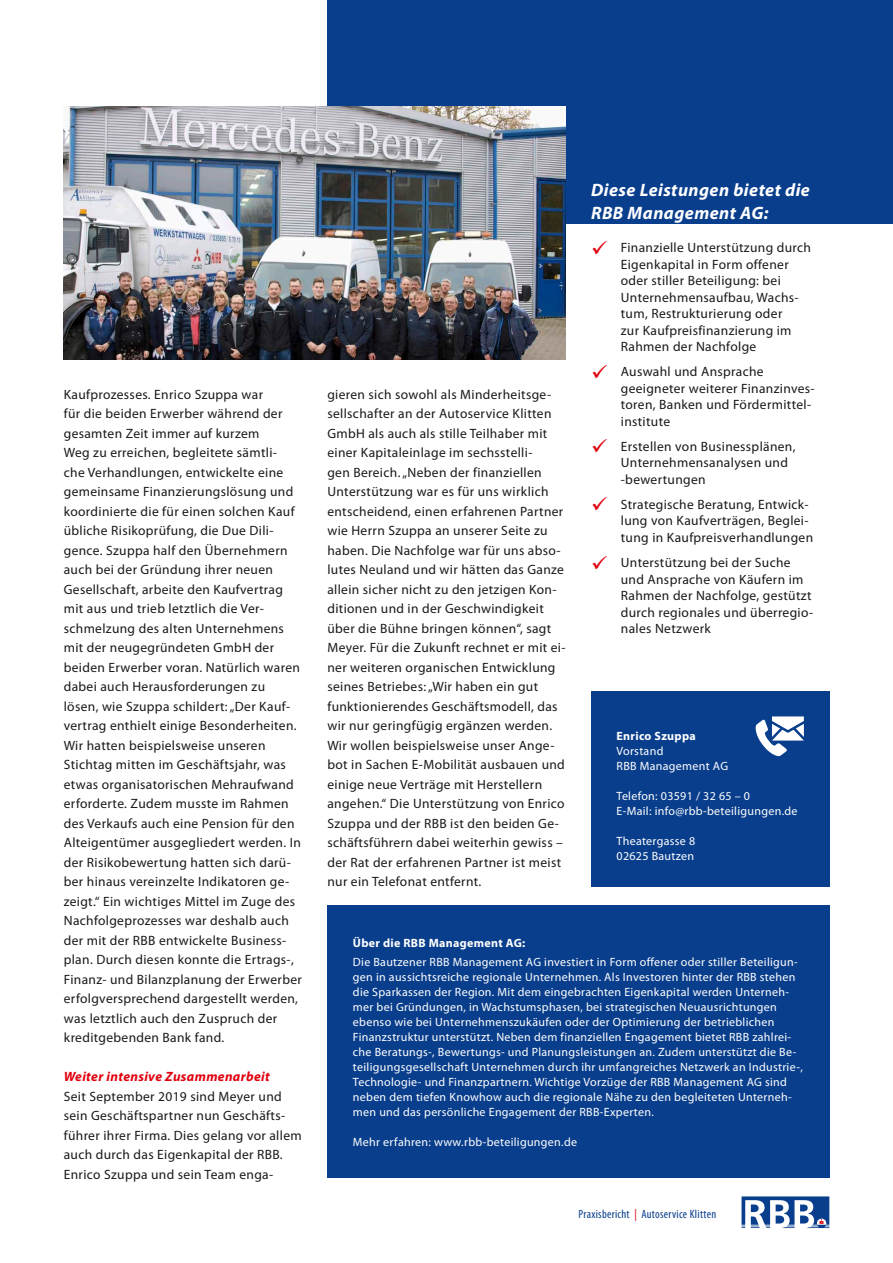
<style>
.page{position:relative;width:893px;height:1263px;background:#fff}
.page>*{position:absolute;margin:0;border:0;box-sizing:border-box;transform-origin:0 0}
.t1{font:italic 700 18px/22.5px "Myriad Pro";letter-spacing:.025em;color:#fff}
.t2{font:13.5px/19.5px "Myriad Pro";letter-spacing:.025em;color:#1a1918}
.t3{font:italic 700 13.5px "Myriad Pro";letter-spacing:.025em;color:#e2000f}
.t4{font:12px/15px "Myriad Pro";letter-spacing:.025em;color:#fff}
.t5{font:700 12px "Myriad Pro";letter-spacing:.025em;color:#fff}
.t6{font:condensed 12px "Myriad Pro";letter-spacing:.025em;color:#093e8c}
.s1{color:#e2000f}
</style>
<div class="page">
<svg style="left:741px;top:1196px;width:88px;height:32px"></svg>
<div style="left:327px;top:906px;width:502px;height:272px;background:#093e8c"></div>
<div style="left:591px;top:691px;width:238px;height:195px;background:#093e8c"></div>
<div style="left:327px;top:0;width:566px;height:223px;background:#093e8c"></div>
<svg style="left:756px;top:716px;width:48px;height:40px"></svg>
<img style="left:64px;top:106px;width:502px;height:254px">
<p class="t2" style="left:64px;top:384px;width:240px">Kaufprozesses. Enrico Szuppa war<br>für die beiden Erwerber während der gesamten Zeit immer auf kurzem<br>Weg zu erreichen, begleitete sämtli-<br>che Verhandlungen, entwickelte eine gemeinsame Finanzierungslösung und koordinierte die für einen solchen Kauf übliche Risikoprüfung, die Due Dili&shy;gence. Szuppa half den Übernehmern auch bei der Gründung ihrer neuen Gesellschaft, arbeite den Kaufvertrag mit aus und trieb letztlich die Ver&shy;schmelzung des alten Unternehmens mit der neugegründeten GmbH der beiden Erwerber voran. Natürlich waren dabei auch Herausforderungen zu lösen, wie Szuppa schildert: „Der Kauf&shy;vertrag enthielt einige Besonderheiten.<br>Wir hatten beispielsweise unseren Stichtag mitten im Geschäftsjahr, was etwas organisatorischen Mehraufwand erforderte. Zudem musste im Rahmen des Verkaufs auch eine Pension für den Alteigentümer ausgegliedert werden. In der Risikobewertung hatten sich darü&shy;ber hinaus vereinzelte Indikatoren ge&shy;zeigt.“ Ein wichtiges Mittel im Zuge des Nachfolgeprozesses war deshalb auch der mit der RBB entwickelte Business&shy;plan. Durch diesen konnte die Ertrags-, Finanz- und Bilanzplanung der Erwerber erfolgversprechend dargestellt werden, was letztlich auch den Zuspruch der kreditgebenden Bank fand.</p>
<p class="t3" style="left:64px;top:1068px;width:208px">Weiter intensive Zusammenarbeit</p>
<p class="t2" style="left:64px;top:1086px;width:239px">Seit September 2019 sind Meyer und sein Geschäftspartner nun Geschäfts&shy;führer ihrer Firma. Dies gelang vor allem auch durch das Eigenkapital der RBB.<br>Enrico Szuppa und sein Team enga-</p>
<p class="t2" style="left:327px;top:384px;width:240px">gieren sich sowohl als Minderheitsge&shy;sellschafter an der Autoservice Klitten GmbH als auch als stille Teilhaber mit einer Kapitaleinlage im sechsstelli-<br>gen Bereich. „Neben der finanziellen Unterstützung war es für uns wirklich entscheidend, einen erfahrenen Partner wie Herrn Szuppa an unserer Seite zu haben. Die Nachfolge war für uns abso&shy;lutes Neuland und wir hätten das Ganze allein sicher nicht zu den jetzigen Kon&shy;ditionen und in der Geschwindigkeit über die Bühne bringen können“, sagt Meyer. Für die Zukunft rechnet er mit ei&shy;ner weiteren organischen Entwicklung seines Betriebes: „Wir haben ein gut funktionierendes Geschäftsmodell, das wir nur geringfügig ergänzen werden.<br>Wir wollen beispielsweise unser Ange&shy;bot in Sachen E-Mobilität ausbauen und einige neue Verträge mit Herstellern angehen.“ Die Unterstützung von Enrico Szuppa und der RBB ist den beiden Ge&shy;schäftsführern dabei weiterhin gewiss – der Rat der erfahrenen Partner ist meist nur ein Telefonat entfernt.</p>
<h1 class="t1" style="left:591px;top:179px;width:220px">Diese Leistungen bietet die<br>RBB Management AG:</h1>
<p class="t2" style="left:621px;top:239px;width:192px;line-height:16.5px">Finanzielle Unterstützung durch<br>Eigenkapital in Form offener oder stiller Beteiligung: bei<br>Unternehmensaufbau, Wachs&shy;tum, Restrukturierung oder<br>zur Kaufpreisfinanzierung im<br>Rahmen der Nachfolge</p>
<p class="t2" style="left:621px;top:363px;width:195px;line-height:16.5px">Auswahl und Ansprache geeigneter weiterer Finanzinves&shy;toren, Banken und Fördermittel&shy;institute</p>
<p class="t2" style="left:621px;top:438px;width:176px;line-height:16.5px">Erstellen von Businessplänen,<br>Unternehmensanalysen und -bewertungen</p>
<p class="t2" style="left:621px;top:496px;width:194px;line-height:16.5px">Strategische Beratung, Entwick&shy;lung von Kaufverträgen, Beglei&shy;tung in Kaufpreisverhandlungen</p>
<p class="t2" style="left:621px;top:554px;width:194px;line-height:16.5px">Unterstützung bei der Suche und Ansprache von Käufern im<br>Rahmen der Nachfolge, gestützt durch regionales und überregio&shy;nales Netzwerk</p>
<p class="t5" style="left:617px;top:728px;width:81px">Enrico Szuppa</p>
<p class="t4" style="left:617px;top:744px;width:113px">Vorstand<br>RBB Management AG</p>
<p class="t4" style="left:617px;top:789px;width:182px">Telefon: 03591 / 32 65 – 0<br>E-Mail: info@rbb-beteiligungen.de</p>
<p class="t4" style="left:617px;top:834px;width:80px">Theatergasse 8<br>02625 Bautzen</p>
<p class="t5" style="left:353px;top:935px;width:174px">Über die RBB Management AG:</p>
<p class="t4" style="left:353px;top:954px;width:451px">Die Bautzener RBB Management AG investiert in Form offener oder stiller Beteiligun&shy;gen in aussichtsreiche regionale Unternehmen. Als Investoren hinter der RBB stehen die Sparkassen der Region. Mit dem eingebrachten Eigenkapital werden Unterneh&shy;mer bei Gründungen, in Wachstumsphasen, bei strategischen Neuausrichtungen ebenso wie bei Unternehmenszukäufen oder der Optimierung der betrieblichen Finanzstruktur unterstützt. Neben dem finanziellen Engagement bietet RBB zahlrei&shy;che Beratungs-, Bewertungs- und Planungsleistungen an. Zudem unterstützt die Be&shy;teiligungsgesellschaft Unternehmen durch ihr umfangreiches Netzwerk an Industrie-, Technologie- und Finanzpartnern. Wichtige Vorzüge der RBB Management AG sind neben dem tiefen Knowhow auch die regionale Nähe zu den begleiteten Unterneh&shy;men und das persönliche Engagement der RBB-Experten.</p>
<p class="t4" style="left:353px;top:1134px;width:226px">Mehr erfahren: www.rbb-beteiligungen.de</p>
<p class="t6" style="left:578px;top:1206px;width:139px">Praxisbericht <span class="s1">|</span> Autoservice Klitten</p>
</div>
